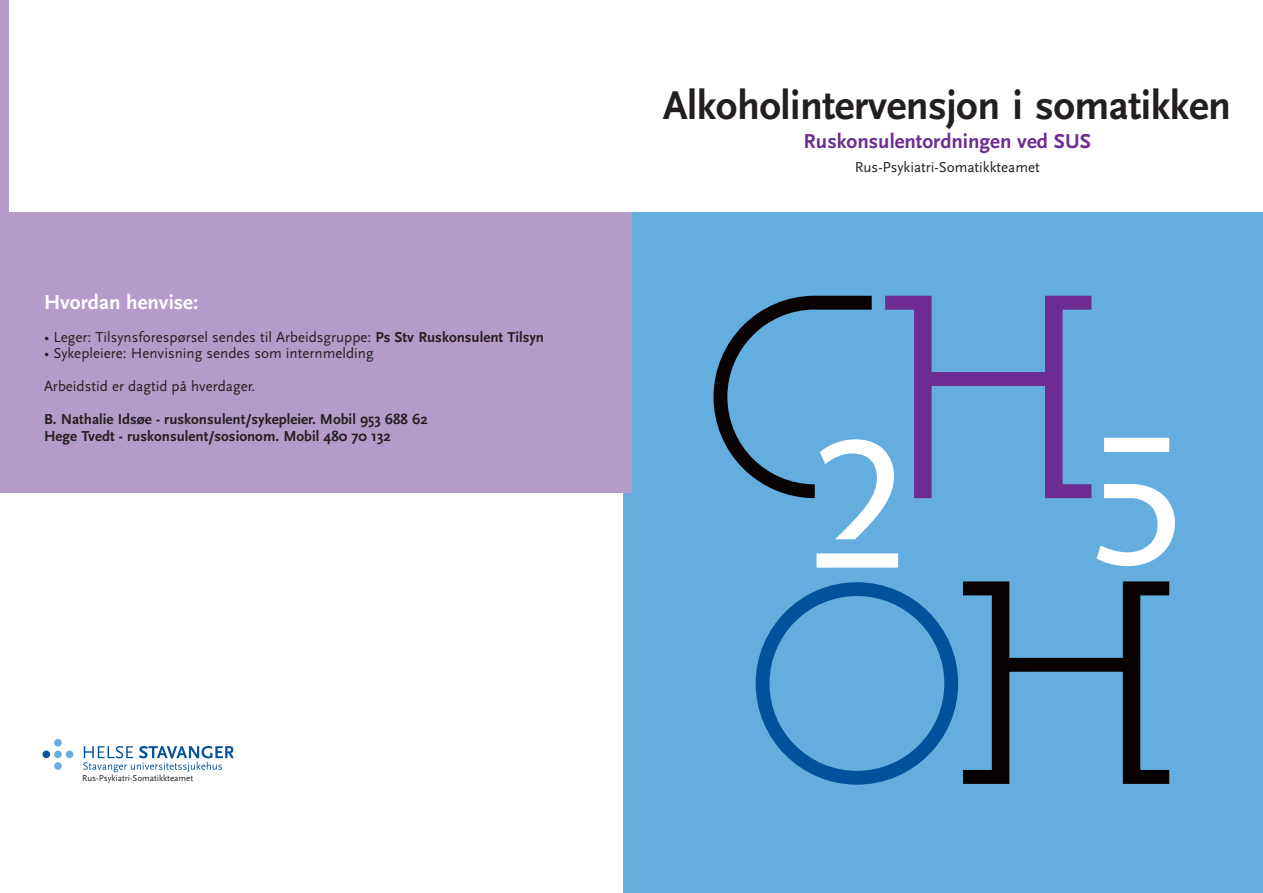
<style>
.page{position:relative;width:1263px;height:893px;background:#fff}
.page>*{position:absolute;margin:0;border:0;box-sizing:border-box;transform-origin:0 0}
.t1{font:700 42px "Scala Sans";letter-spacing:-.01em;color:#231f20}
.t2{font:700 21px "Scala Sans";color:#6c2c91}
.t3{font:700 21px "Scala Sans";color:#fff}
.t4{font:15px "Scala Sans";color:#231f20}
.t5{font:700 15px/16.5px "Scala Sans";color:#231f20}
.t6{font:9px "Scala Sans";color:#231f20}
.s1{font-weight:700}
</style>
<div class="page">
<div style="left:631px;top:213px;width:632px;height:680px;background:#64addf"></div>
<div style="left:0;top:213px;width:631px;height:280px;background:#b59bc9"></div>
<svg style="left:756px;top:581px;width:413px;height:204px"></svg>
<svg style="left:713px;top:296px;width:462px;height:272px"></svg>
<div style="left:54px;top:739px;width:8px;height:7px;background:#67addf;border-radius:50%"></div>
<div style="left:54px;top:750px;width:8px;height:8px;background:#67addf;border-radius:50%"></div>
<div style="left:43px;top:750px;width:7px;height:8px;background:#06539b;border-radius:50%"></div>
<div style="left:66px;top:750px;width:7px;height:8px;background:#67addf;border-radius:50%"></div>
<div style="left:54px;top:762px;width:8px;height:8px;background:#67addf;border-radius:50%"></div>
<svg style="left:83px;top:746px;width:151px;height:26px"></svg>
<div style="left:0;top:0;width:9px;height:213px;background:#b59bc9"></div>
<div style="left:623px;top:493px;width:8px;height:400px;background:#64addf"></div>
<h2 class="t3" style="left:44px;top:289px;width:156px">Hvordan henvise:</h2>
<p class="t4" style="left:44px;top:328px;width:502px">• Leger: Tilsynsforespørsel sendes til Arbeidsgruppe: <span class="s1">Ps Stv Ruskonsulent Tilsyn</span></p>
<p class="t4" style="left:44px;top:344px;width:331px">• Sykepleiere: Henvisning sendes som internmelding</p>
<p class="t4" style="left:44px;top:377px;width:213px">Arbeidstid er dagtid på hverdager.</p>
<p class="t5" style="left:44px;top:411px;width:385px">B. Nathalie Idsøe - ruskonsulent/sykepleier. Mobil 953 688 62<br>Hege Tvedt - ruskonsulent/sosionom. Mobil 480 70 132</p>
<h1 class="t1" style="left:663px;top:80px;width:570px">Alkoholintervensjon i somatikken</h1>
<h2 class="t2" style="left:804px;top:128px;width:289px">Ruskonsulentordningen ved SUS</h2>
<p class="t4" style="left:855px;top:158px;width:187px">Rus-Psykiatri-Somatikkteamet</p>
<p class="t6" style="left:82px;top:773px;width:113px">Rus-Psykiatri-Somatikkteamet</p>
</div>
